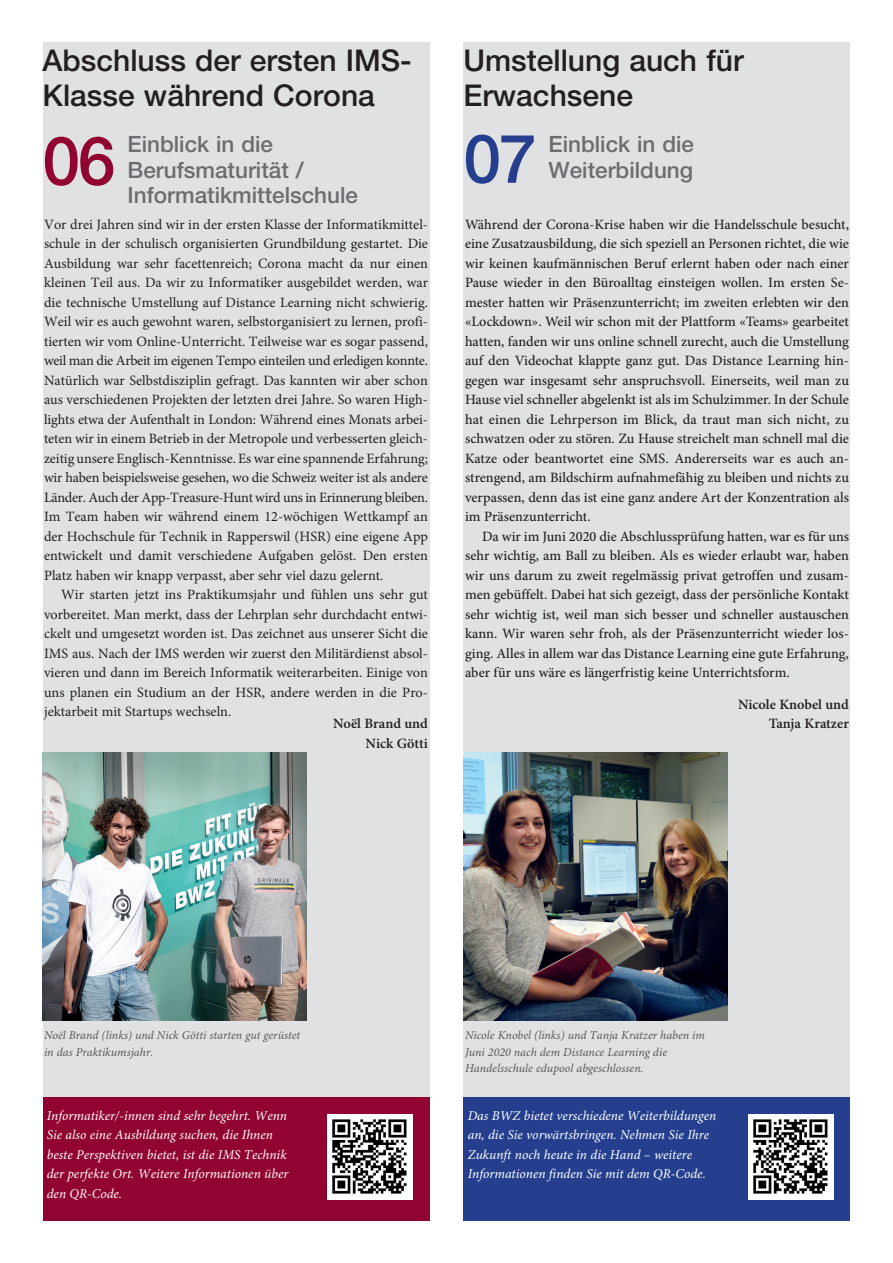
<style>
.page{position:relative;width:893px;height:1263px;background:#fff}
.page>*{position:absolute;margin:0;border:0;box-sizing:border-box;transform-origin:0 0}
.t1{font:500 67.5px "Helvetica Neue";color:#253f8e}
.t2{font:500 67.5px "Helvetica Neue";color:#910331}
.t3{font:500 30px/34.5px "Helvetica Neue LT Std";color:#231f20}
.t4{font:500 22.5px/25.5px "Helvetica Neue LT Std";color:#6c6d70}
.t5{font:14.25px/19.5px "Minion Pro";color:#231f20;text-align:justify}
.t6{font:500 14.25px/19.5px "Minion Pro";color:#231f20;text-align:justify}
.t7{font:600 14.25px/19.5px "Minion Pro";color:#231f20;text-align:right}
.t8{font:italic 13.5px/19.5px "Minion Pro";color:#fff}
.t9{font:italic 12px/16.5px "Minion Pro";color:#57585a}
</style>
<div class="page">
<div style="left:463px;top:43px;width:387px;height:1135px;background:#e0e1e3"></div>
<div style="left:43px;top:43px;width:386px;height:1135px;background:#e0e1e3"></div>
<div style="left:43px;top:1097px;width:386px;height:123px;background:#910331"></div>
<img style="left:43px;top:753px;width:263px;height:267px">
<div style="left:327px;top:1114px;width:85px;height:85px;background:#fff"></div>
<img style="left:332px;top:1119px;width:75px;height:75px">
<div style="left:463px;top:1097px;width:387px;height:123px;background:#253f8e"></div>
<div style="left:748px;top:1114px;width:85px;height:85px;background:#fff"></div>
<img style="left:753px;top:1119px;width:75px;height:75px">
<img style="left:463px;top:753px;width:264px;height:267px">
<h2 class="t3" style="left:43px;top:43px;width:371px">Abschluss der ersten IMS-<br>Klasse während Corona</h2>
<h1 class="t2" style="left:43px;top:107px;width:75px">06</h1>
<h2 class="t3" style="left:463px;top:43px;width:282px">Umstellung auch für<br>Erwachsene</h2>
<h1 class="t1" style="left:463px;top:104px;width:75px">07</h1>
<h3 class="t4" style="left:128px;top:131px;width:232px">Einblick in die<br>Berufsmaturität /<br>Informatikmittelschule</h3>
<h3 class="t4" style="left:549px;top:131px;width:147px">Einblick in die<br>Weiterbildung</h3>
<p class="t5" style="left:44px;top:214px;width:385px">Vor drei Jahren sind wir in der ersten Klasse der Informatikmittel&shy;schule in der schulisch organisierten Grundbildung gestartet. Die Ausbildung war sehr facettenreich; Corona macht da nur einen kleinen Teil aus. Da wir zu Informatiker ausgebildet werden, war die technische Umstellung auf Distance Learning nicht schwierig.<br>Weil wir es auch gewohnt waren, selbstorganisiert zu lernen, profi&shy;tierten wir vom Online-Unterricht. Teilweise war es sogar passend, weil man die Arbeit im eigenen Tempo einteilen und erledigen konnte.<br>Natürlich war Selbstdisziplin gefragt. Das kannten wir aber schon aus verschiedenen Projekten der letzten drei Jahre. So waren High&shy;lights etwa der Aufenthalt in London: Während eines Monats arbei&shy;teten wir in einem Betrieb in der Metropole und verbesserten gleich&shy;zeitig unsere Englisch-Kenntnisse. Es war eine spannende Erfahrung; wir haben beispielsweise gesehen, wo die Schweiz weiter ist als andere Länder. Auch der App-Treasure-Hunt wird uns in Erinnerung bleiben.<br>Im Team haben wir während einem 12-wöchigen Wettkampf an der Hochschule für Technik in Rapperswil (HSR) eine eigene App entwickelt und damit verschiedene Aufgaben gelöst. Den ersten Platz haben wir knapp verpasst, aber sehr viel dazu gelernt.</p>
<p class="t5" style="left:44px;top:585px;width:385px;text-indent:17px">Wir starten jetzt ins Praktikumsjahr und fühlen uns sehr gut vorbereitet. Man merkt, dass der Lehrplan sehr durchdacht entwi&shy;ckelt und umgesetzt worden ist. Das zeichnet aus unserer Sicht die IMS aus. Nach der IMS werden wir zuerst den Militärdienst absol&shy;vieren und dann im Bereich Informatik weiterarbeiten. Einige von uns planen ein Studium an der HSR, andere werden in die Pro&shy;jektarbeit mit Startups wechseln.</p>
<p class="t7" style="left:333px;top:714px;width:96px">Noël Brand und<br>Nick Götti</p>
<p class="t6" style="left:465px;top:214px;width:385px">Während der Corona-Krise haben wir die Handelsschule besucht, eine Zusatzausbildung, die sich speziell an Personen richtet, die wie wir keinen kaufmännischen Beruf erlernt haben oder nach einer Pause wieder in den Büroalltag einsteigen wollen. Im ersten Se&shy;mester hatten wir Präsenzunterricht; im zweiten erlebten wir den «Lockdown». Weil wir schon mit der Plattform «Teams» gearbeitet hatten, fanden wir uns online schnell zurecht, auch die Umstellung auf den Videochat klappte ganz gut. Das Distance Learning hin&shy;gegen war insgesamt sehr anspruchsvoll. Einerseits, weil man zu Hause viel schneller abgelenkt ist als im Schulzimmer. In der Schule hat einen die Lehrperson im Blick, da traut man sich nicht, zu schwatzen oder zu stören. Zu Hause streichelt man schnell mal die Katze oder beantwortet eine SMS. Andererseits war es auch an&shy;strengend, am Bildschirm aufnahmefähig zu bleiben und nichts zu verpassen, denn das ist eine ganz andere Art der Konzentration als im Präsenzunterricht.</p>
<p class="t6" style="left:465px;top:526px;width:385px;text-indent:17px">Da wir im Juni 2020 die Abschlussprüfung hatten, war es für uns sehr wichtig, am Ball zu bleiben. Als es wieder erlaubt war, haben wir uns darum zu zweit regelmässig privat getroffen und zusam&shy;men gebüffelt. Dabei hat sich gezeigt, dass der persönliche Kontakt sehr wichtig ist, weil man sich besser und schneller austauschen kann. Wir waren sehr froh, als der Präsenzunterricht wieder los&shy;ging. Alles in allem war das Distance Learning eine gute Erfahrung, aber für uns wäre es längerfristig keine Unterrichtsform.</p>
<p class="t7" style="left:738px;top:695px;width:112px">Nicole Knobel und<br>Tanja Kratzer</p>
<p class="t9" style="left:44px;top:1028px;width:258px">Noël Brand (links) und Nick Götti starten gut gerüstet in das Praktikumsjahr.</p>
<p class="t9" style="left:465px;top:1028px;width:241px">Nicole Knobel (links) und Tanja Kratzer haben im<br>Juni 2020 nach dem Distance Learning die<br>Handelsschule edupool abgeschlossen.</p>
<p class="t8" style="left:47px;top:1106px;width:243px">Informatiker/-innen sind sehr begehrt. Wenn Sie also eine Ausbildung suchen, die Ihnen beste Perspektiven bietet, ist die IMS Technik der perfekte Ort. Weitere Informationen über den QR-Code.</p>
<p class="t8" style="left:468px;top:1106px;width:250px">Das BWZ bietet verschiedene Weiterbildungen an, die Sie vorwärtsbringen. Nehmen Sie Ihre Zukunft noch heute in die Hand – weitere Informationen finden Sie mit dem QR-Code.</p>
</div>
